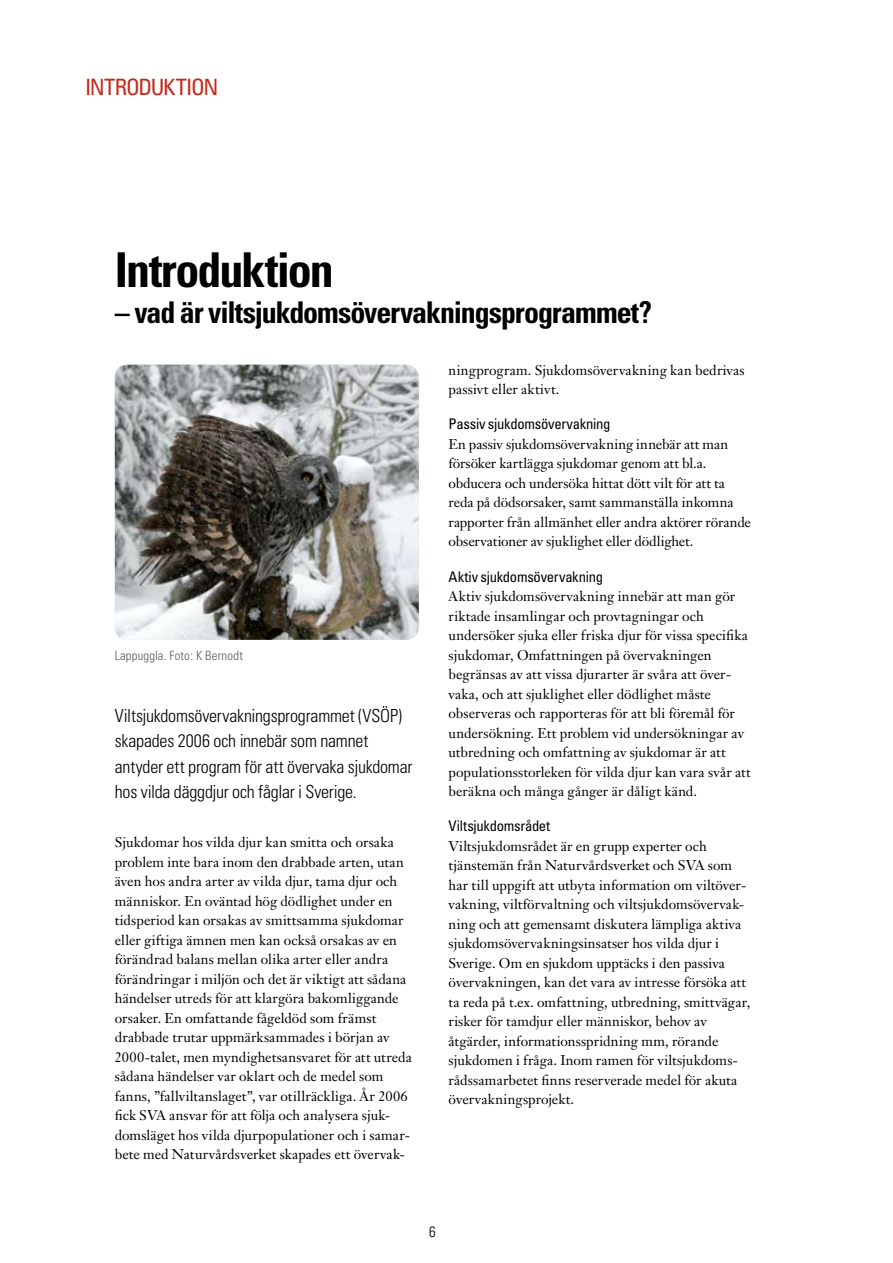
<style>
.page{position:relative;width:893px;height:1263px;background:#fff}
.page>*{position:absolute;margin:0;border:0;box-sizing:border-box;transform-origin:0 0}
.t1{font:700 condensed 48px "Univers";color:#000}
.t2{font:700 condensed 30px "Univers";letter-spacing:-.04em;color:#000}
.t3{font:condensed 22.5px "Univers";letter-spacing:-.055em;color:#c5281c}
.t4{font:300 condensed 18px/25.5px "Univers";letter-spacing:-.01em;color:#000}
.t5{font:300 condensed 15px "Univers";color:#000}
.t6{font:condensed 14.7px "Univers";letter-spacing:-.02em;color:#000}
.t7{font:13.95px/19.5px "Janson Text";letter-spacing:.005em;color:#000}
.t8{font:300 condensed 12.75px "Univers";letter-spacing:.015em;color:#58595b}
</style>
<div class="page">
<img style="left:115px;top:365px;width:304px;height:275px">
<h3 class="t3" style="left:85px;top:72px;width:135px">INTRODUKTION</h3>
<h1 class="t1" style="left:115px;top:241px;width:220px">Introduktion</h1>
<h2 class="t2" style="left:115px;top:294px;width:539px">– vad är viltsjukdomsövervakningsprogrammet?</h2>
<p class="t8" style="left:115px;top:648px;width:130px">Lappuggla. Foto: K Bernodt</p>
<p class="t4" style="left:115px;top:702px;width:299px">Viltsjukdomsövervakningsprogrammet (VSÖP) skapades 2006 och innebär som namnet antyder ett program för att övervaka sjukdomar hos vilda däggdjur och fåglar i Sverige.</p>
<p class="t7" style="left:115px;top:832px;width:299px">Sjukdomar hos vilda djur kan smitta och orsaka problem inte bara inom den drabbade arten, utan även hos andra arter av vilda djur, tama djur och människor. En oväntad hög dödlighet under en tidsperiod kan orsakas av smittsamma sjukdomar eller giftiga ämnen men kan också orsakas av en förändrad balans mellan olika arter eller andra förändringar i miljön och det är viktigt att sådana händelser utreds för att klargöra bakomliggande orsaker. En omfattande fågeldöd som främst drabbade trutar uppmärksammades i början av 2000-talet, men myndighetsansvaret för att utreda sådana händelser var oklart och de medel som fanns, ”fallviltanslaget”, var otillräckliga. År 2006 fick SVA ansvar för att följa och analysera sjuk&shy;domsläget hos vilda djurpopulationer och i samar&shy;bete med Naturvårdsverket skapades ett övervak-</p>
<p class="t7" style="left:449px;top:360px;width:298px">ningprogram. Sjukdomsövervakning kan bedrivas passivt eller aktivt.</p>
<p class="t6" style="left:449px;top:415px;width:163px">Passiv sjukdomsövervakning</p>
<p class="t7" style="left:449px;top:434px;width:304px">En passiv sjukdomsövervakning innebär att man försöker kartlägga sjukdomar genom att bl.a. obducera och undersöka hittat dött vilt för att ta reda på dödsorsaker, samt sammanställa inkomna rapporter från allmänhet eller andra aktörer rörande observationer av sjuklighet eller dödlighet.</p>
<p class="t6" style="left:449px;top:567px;width:156px">Aktiv sjukdomsövervakning</p>
<p class="t7" style="left:449px;top:586px;width:304px">Aktiv sjukdomsövervakning innebär att man gör riktade insamlingar och provtagningar och undersöker sjuka eller friska djur för vissa specifika sjukdomar, Omfattningen på övervakningen begränsas av att vissa djurarter är svåra att över&shy;vaka, och att sjuklighet eller dödlighet måste observeras och rapporteras för att bli föremål för undersökning. Ett problem vid undersökningar av utbredning och omfattning av sjukdomar är att populationsstorleken för vilda djur kan vara svår att beräkna och många gånger är dåligt känd.</p>
<p class="t6" style="left:449px;top:817px;width:103px">Viltsjukdomsrådet</p>
<p class="t7" style="left:449px;top:836px;width:303px">Viltsjukdomsrådet är en grupp experter och tjänstemän från Naturvårdsverket och SVA som har till uppgift att utbyta information om viltöver&shy;vakning, viltförvaltning och viltsjukdomsövervak&shy;ning och att gemensamt diskutera lämpliga aktiva sjukdomsövervakningsinsatser hos vilda djur i Sverige. Om en sjukdom upptäcks i den passiva övervakningen, kan det vara av intresse försöka att ta reda på t.ex. omfattning, utbredning, smittvägar, risker för tamdjur eller människor, behov av åtgärder, informationsspridning mm, rörande sjukdomen i fråga. Inom ramen för viltsjukdoms&shy;rådssamarbetet finns reserverade medel för akuta övervakningsprojekt.</p>
<p class="t5" style="left:429px;top:1223px;width:8px">6</p>
</div>
